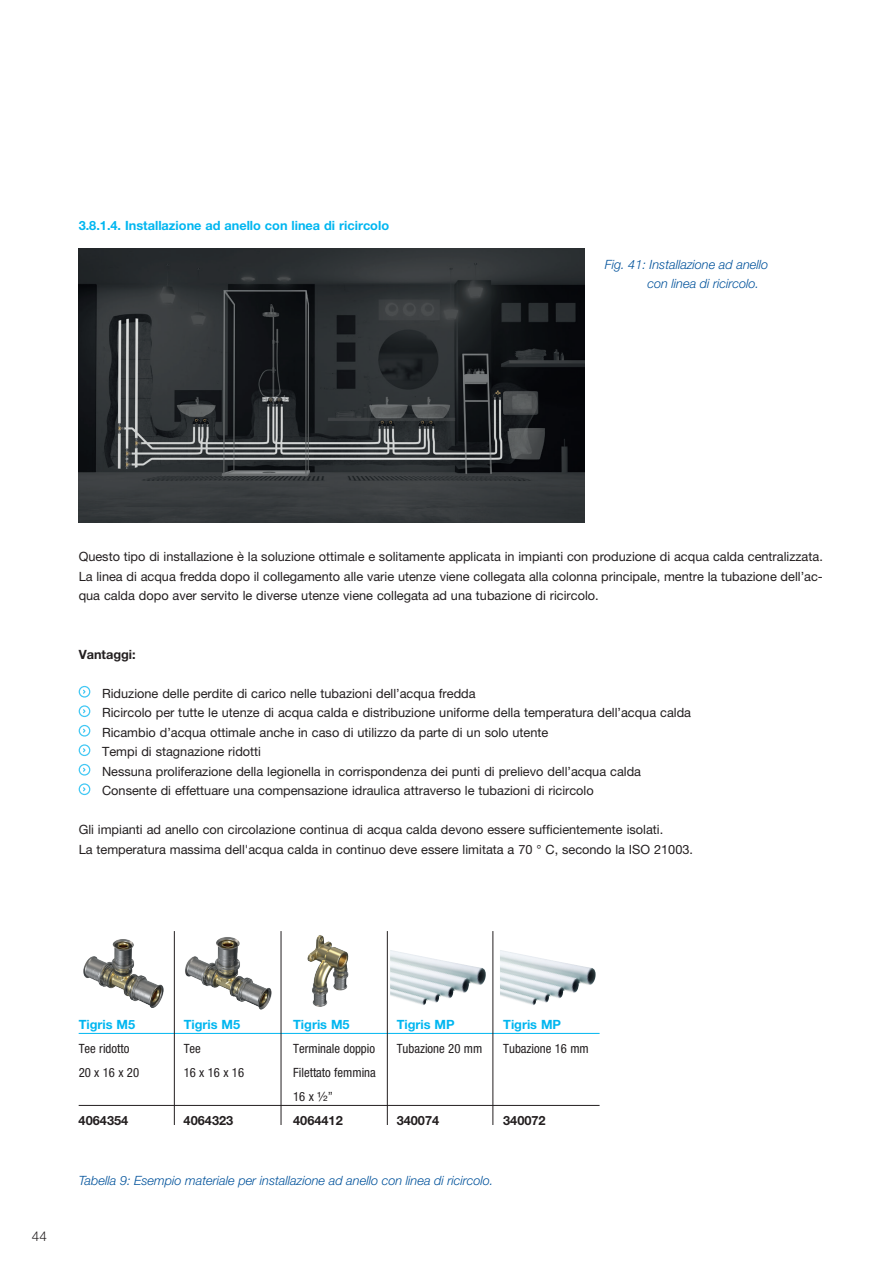
<style>
.page{position:relative;width:893px;height:1263px;background:#fff}
.page>*{position:absolute;margin:0;border:0;box-sizing:border-box;transform-origin:0 0}
.t1{font:300 13.5px "Helvetica Neue";color:#231f20}
.t2{font:12.75px/19.5px "Helvetica Neue";color:#231f20}
.t3{font:italic 300 12.75px/19.5px "Helvetica Neue LT Pro";color:#01529b}
.t4{font:condensed 12.75px/24px "Helvetica Neue";color:#231f20}
.t5{font:700 12.75px "Helvetica Neue";color:#00b6f0}
.t6{font:700 12.75px "Helvetica Neue";color:#231f20}
.s1{font-stretch:normal}
</style>
<div class="page">
<hr style="left:79px;top:1033px;width:521px;height:1px;background:#00b6f0">
<hr style="left:79px;top:1105px;width:521px;height:1px;background:#231f20">
<hr style="left:174px;top:931px;width:1px;height:194px;background:#231f20">
<hr style="left:281px;top:931px;width:1px;height:194px;background:#231f20">
<hr style="left:387px;top:931px;width:1px;height:194px;background:#231f20">
<hr style="left:492px;top:931px;width:1px;height:194px;background:#231f20">
<div style="left:79px;top:686px;width:11px;height:12px;border:1px solid #42c8f4;border-radius:50%"></div>
<div style="left:79px;top:705px;width:11px;height:12px;border:1px solid #42c8f4;border-radius:50%"></div>
<div style="left:79px;top:725px;width:11px;height:12px;border:1px solid #42c8f4;border-radius:50%"></div>
<div style="left:79px;top:744px;width:11px;height:12px;border:1px solid #42c8f4;border-radius:50%"></div>
<div style="left:79px;top:764px;width:11px;height:12px;border:1px solid #42c8f4;border-radius:50%"></div>
<div style="left:79px;top:783px;width:11px;height:12px;border:1px solid #42c8f4;border-radius:50%"></div>
<img style="left:79px;top:248px;width:505px;height:274px">
<img style="left:83px;top:939px;width:81px;height:69px">
<img style="left:185px;top:937px;width:87px;height:73px">
<img style="left:390px;top:950px;width:96px;height:55px">
<img style="left:500px;top:950px;width:96px;height:55px">
<img style="left:307px;top:935px;width:42px;height:72px">
<p class="t5" style="left:79px;top:217px;width:312px">3.8.1.4. Installazione ad anello con linea di ricircolo</p>
<p class="t3" style="left:647px;top:254px;width:122px;text-indent:-43px">Fig. 41: Installazione ad anello con linea di ricircolo.</p>
<p class="t2" style="left:79px;top:547px;width:746px;text-align:justify">Questo tipo di installazione è la soluzione ottimale e solitamente applicata in impianti con produzione di acqua calda centralizzata.<br>La linea di acqua fredda dopo il collegamento alle varie utenze viene collegata alla colonna principale, mentre la tubazione dell’ac&shy;qua calda dopo aver servito le diverse utenze viene collegata ad una tubazione di ricircolo.</p>
<p class="t6" style="left:79px;top:646px;width:59px">Vantaggi:</p>
<p class="t2" style="left:102px;top:683px;width:590px">Riduzione delle perdite di carico nelle tubazioni dell’acqua fredda<br>Ricircolo per tutte le utenze di acqua calda e distribuzione uniforme della temperatura dell’acqua calda Ricambio d’acqua ottimale anche in caso di utilizzo da parte di un solo utente<br>Tempi di stagnazione ridotti<br>Nessuna proliferazione della legionella in corrispondenza dei punti di prelievo dell’acqua calda Consente di effettuare una compensazione idraulica attraverso le tubazioni di ricircolo</p>
<p class="t2" style="left:79px;top:820px;width:616px">Gli impianti ad anello con circolazione continua di acqua calda devono essere sufficientemente isolati.<br>La temperatura massima dell'acqua calda in continuo deve essere limitata a 70 ° C, secondo la ISO 21003.</p>
<p class="t1" style="left:32px;top:1227px;width:17px">44</p>
<p class="t5" style="left:79px;top:1016px;width:58px">Tigris M5</p>
<p class="t5" style="left:184px;top:1016px;width:58px">Tigris M5</p>
<p class="t5" style="left:293px;top:1016px;width:58px">Tigris M5</p>
<p class="t5" style="left:397px;top:1016px;width:59px">Tigris MP</p>
<p class="t5" style="left:503px;top:1016px;width:59px">Tigris MP</p>
<p class="t4" style="left:79px;top:1036px;width:52px">Tee ridotto</p>
<p class="t4" style="left:184px;top:1036px;width:19px">Tee</p>
<p class="t4" style="left:293px;top:1036px;width:83px">Terminale doppio</p>
<p class="t4" style="left:397px;top:1036px;width:87px">Tubazione 20 mm</p>
<p class="t4" style="left:503px;top:1036px;width:87px">Tubazione 16 mm</p>
<p class="t4" style="left:79px;top:1060px;width:62px">20 x 16 x 20</p>
<p class="t4" style="left:184px;top:1060px;width:62px">16 x 16 x 16</p>
<p class="t4" style="left:293px;top:1060px;width:84px">Filettato femmina<br>16 x <span class="s1">½</span>”</p>
<p class="t6" style="left:79px;top:1112px;width:51px">4064354</p>
<p class="t6" style="left:184px;top:1112px;width:51px">4064323</p>
<p class="t6" style="left:293px;top:1112px;width:51px">4064412</p>
<p class="t6" style="left:397px;top:1112px;width:44px">340074</p>
<p class="t6" style="left:503px;top:1112px;width:44px">340072</p>
<p class="t3" style="left:79px;top:1171px;width:416px">Tabella 9: Esempio materiale per installazione ad anello con linea di ricircolo.</p>
</div>
